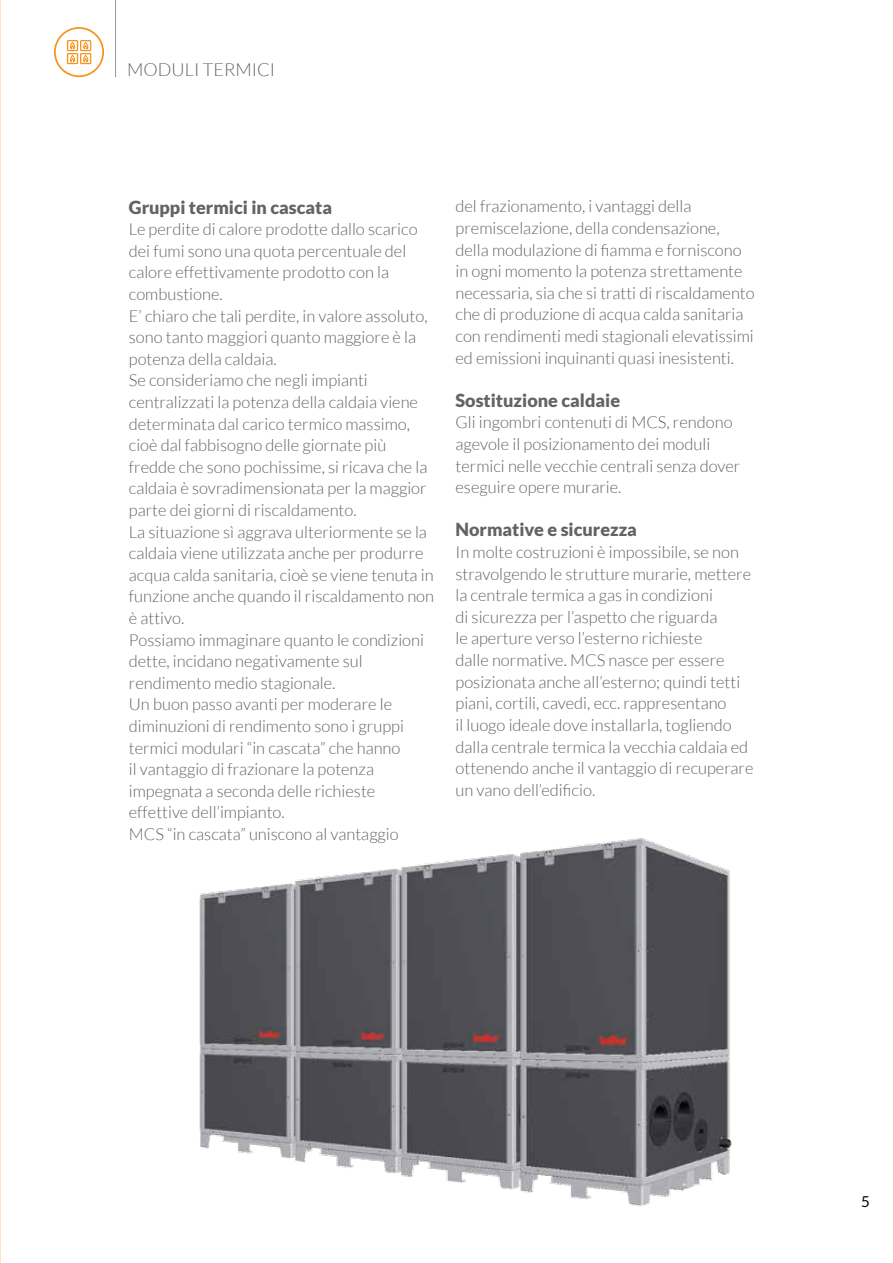
<style>
.page{position:relative;width:893px;height:1263px;background:#fff}
.page>*{position:absolute;margin:0;border:0;box-sizing:border-box;transform-origin:0 0}
.t1{font:900 18px "Lato";color:#626366}
.t2{font:300 18px "Lato";color:#626366}
.t3{font:300 16.5px/21.6px "Lato";color:#626366}
.t4{font:15px "Lato";color:#000}
</style>
<div class="page">
<hr style="left:115px;top:0;width:1px;height:77px;background:#939597">
<img style="left:199px;top:882px;width:95px;height:277px">
<img style="left:294px;top:869px;width:106px;height:305px">
<img style="left:400px;top:854px;width:119px;height:336px">
<img style="left:519px;top:838px;width:213px;height:369px">
<svg style="left:54px;top:27px;width:50px;height:50px"></svg>
<p class="t2" style="left:127px;top:60px;width:149px">MODULI TERMICI</p>
<p class="t1" style="left:129px;top:196px;width:205px">Gruppi termici in cascata</p>
<p class="t3" style="left:129px;top:219px;width:307px">Le perdite di calore prodotte dallo scarico dei fumi sono una quota percentuale del calore effettivamente prodotto con la combustione.<br>E’ chiaro che tali perdite, in valore assoluto, sono tanto maggiori quanto maggiore è la potenza della caldaia.<br>Se consideriamo che negli impianti centralizzati la potenza della caldaia viene determinata dal carico termico massimo, cioè dal fabbisogno delle giornate più fredde che sono pochissime, si ricava che la caldaia è sovradimensionata per la maggior parte dei giorni di riscaldamento.<br>La situazione sì aggrava ulteriormente se la caldaia viene utilizzata anche per produrre acqua calda sanitaria, cioè se viene tenuta in funzione anche quando il riscaldamento non è attivo.<br>Possiamo immaginare quanto le condizioni dette, incidano negativamente sul rendimento medio stagionale.<br>Un buon passo avanti per moderare le diminuzioni di rendimento sono i gruppi termici modulari “in cascata” che hanno<br>il vantaggio di frazionare la potenza impegnata a seconda delle richieste effettive dell’impianto.<br>MCS “in cascata” uniscono al vantaggio</p>
<p class="t3" style="left:455px;top:196px;width:301px">del frazionamento, i vantaggi della premiscelazione, della condensazione, della modulazione di fiamma e forniscono in ogni momento la potenza strettamente necessaria, sia che si tratti di riscaldamento che di produzione di acqua calda sanitaria con rendimenti medi stagionali elevatissimi ed emissioni inquinanti quasi inesistenti.</p>
<p class="t1" style="left:455px;top:390px;width:166px">Sostituzione caldaie</p>
<p class="t3" style="left:455px;top:412px;width:286px">Gli ingombri contenuti di MCS, rendono agevole il posizionamento dei moduli termici nelle vecchie centrali senza dover eseguire opere murarie.</p>
<p class="t1" style="left:455px;top:519px;width:183px">Normative e sicurezza</p>
<p class="t3" style="left:455px;top:541px;width:300px">In molte costruzioni è impossibile, se non stravolgendo le strutture murarie, mettere la centrale termica a gas in condizioni<br>di sicurezza per l’aspetto che riguarda<br>le aperture verso l’esterno richieste<br>dalle normative. MCS nasce per essere posizionata anche all’esterno; quindi tetti piani, cortili, cavedi, ecc. rappresentano<br>il luogo ideale dove installarla, togliendo dalla centrale termica la vecchia caldaia ed ottenendo anche il vantaggio di recuperare un vano dell’edificio.</p>
<p class="t4" style="left:861px;top:1193px;width:10px">5</p>
</div>
